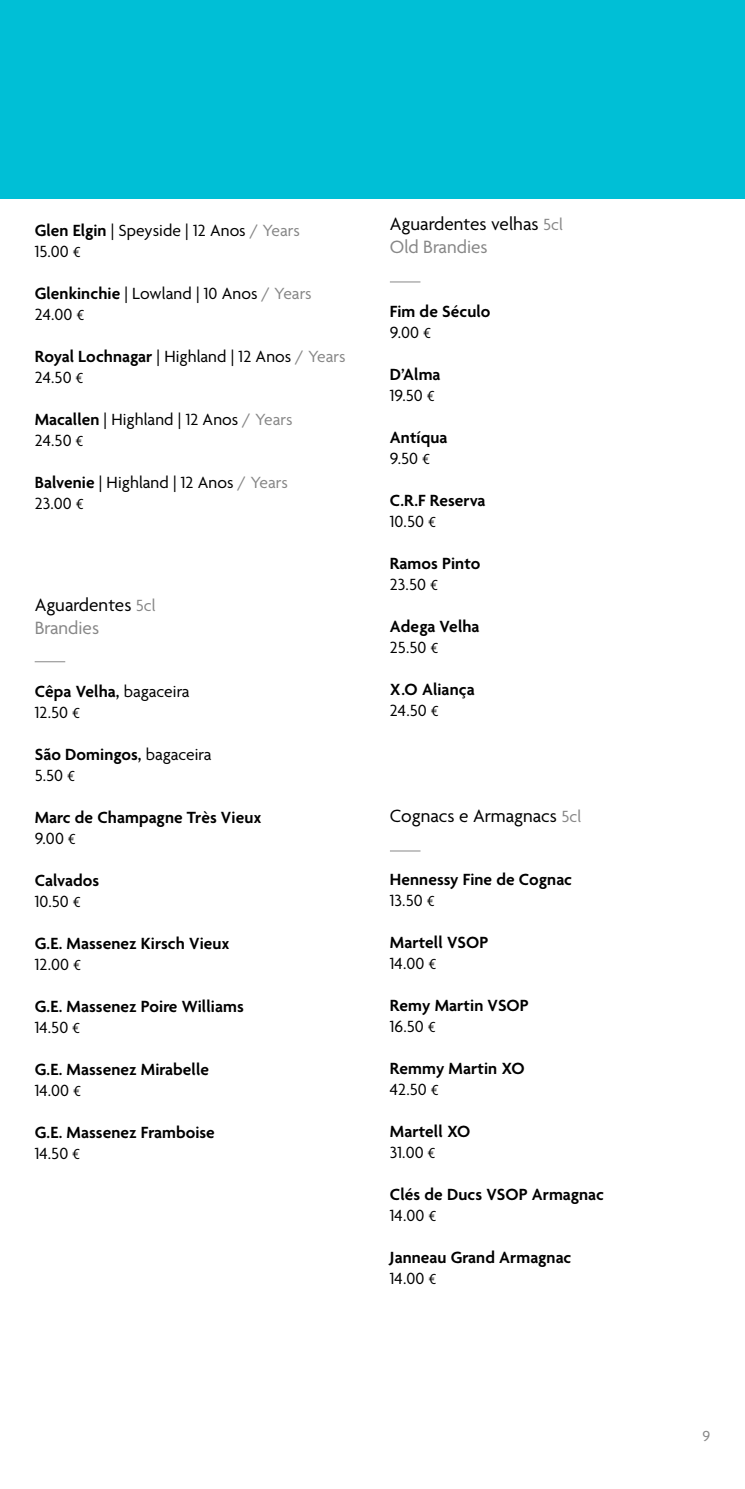
<style>
.page{position:relative;width:745px;height:1489px;background:#fff}
.page>*{position:absolute;margin:0;border:0;box-sizing:border-box;transform-origin:0 0}
.t1{font:19.25px/23.1px "Agenda";color:#000}
.t2{font:600 17.5px/21px "Agenda";letter-spacing:.005em;color:#000}
.t3{font:17.5px/21px "Agenda";letter-spacing:.005em;color:#000}
.t4{font:15.75px "Agenda";color:#878787}
.s1{font-weight:600}
.s2{color:#878787}
.s3{font-size:15.75px}
.s4{font-size:17.5px;color:#878787}
.s5{font-weight:400}
.s6{font-weight:400;font-size:15.75px}
</style>
<div class="page">
<hr style="left:35px;top:661px;width:30px;height:1px;background:#878787">
<hr style="left:389px;top:281px;width:31px;height:1px;background:#878787">
<hr style="left:389px;top:850px;width:31px;height:1px;background:#878787">
<div style="left:0;top:0;width:744px;height:198px;background:#00bfd6"></div>
<p class="t3" style="left:35px;top:221px;width:266px"><span class="s1">Glen Elgin</span> | Speyside | 12 Anos <span class="s2">/ Years<br></span>15.00 <span class="s3">€</span></p>
<p class="t3" style="left:35px;top:284px;width:278px"><span class="s1">Glenkinchie</span> | Lowland | 10 Anos <span class="s2">/ Years<br></span>24.00 <span class="s3">€</span></p>
<p class="t3" style="left:35px;top:347px;width:312px"><span class="s1">Royal Lochnagar</span> | Highland | 12 Anos <span class="s2">/ Years<br></span>24.50 <span class="s3">€</span></p>
<p class="t3" style="left:35px;top:410px;width:259px"><span class="s1">Macallen</span> | Highland | 12 Anos <span class="s2">/ Years<br></span>24.50 <span class="s3">€</span></p>
<p class="t3" style="left:35px;top:473px;width:254px"><span class="s1">Balvenie</span> | Highland | 12 Anos <span class="s2">/ Years<br></span>23.00 <span class="s3">€</span></p>
<p class="t1" style="left:35px;top:594px;width:122px">Aguardentes <span class="s4">5cl<br></span><span class="s2">Brandies</span></p>
<p class="t3" style="left:35px;top:682px;width:156px"><span class="s1">Cêpa Velha,</span> bagaceira<br>12.50 <span class="s3">€</span></p>
<p class="t3" style="left:35px;top:745px;width:178px"><span class="s1">São Domingos,</span> bagaceira<br>5.50 <span class="s3">€</span></p>
<p class="t2" style="left:35px;top:808px;width:228px">Marc de Champagne Très Vieux<br><span class="s5">9.00</span> <span class="s6">€</span></p>
<p class="t2" style="left:35px;top:871px;width:66px">Calvados<br><span class="s5">10.50</span> <span class="s6">€</span></p>
<p class="t2" style="left:35px;top:934px;width:196px">G.E. Massenez Kirsch Vieux<br><span class="s5">12.00</span> <span class="s6">€</span></p>
<p class="t2" style="left:35px;top:997px;width:210px">G.E. Massenez Poire Williams<br><span class="s5">14.50</span> <span class="s6">€</span></p>
<p class="t2" style="left:35px;top:1060px;width:176px">G.E. Massenez Mirabelle<br><span class="s5">14.00</span> <span class="s6">€</span></p>
<p class="t2" style="left:35px;top:1123px;width:181px">G.E. Massenez Framboise<br><span class="s5">14.50</span> <span class="s6">€</span></p>
<p class="t1" style="left:389px;top:214px;width:174px">Aguardentes velhas <span class="s4">5cl<br></span><span class="s2">Old Brandies</span></p>
<p class="t2" style="left:389px;top:302px;width:102px">Fim de Século<br><span class="s5">9.00</span> <span class="s6">€</span></p>
<p class="t2" style="left:389px;top:365px;width:52px">D’Alma<br><span class="s5">19.50</span> <span class="s6">€</span></p>
<p class="t2" style="left:389px;top:428px;width:59px">Antíqua<br><span class="s5">9.50</span> <span class="s6">€</span></p>
<p class="t2" style="left:389px;top:491px;width:97px">C.R.F Reserva<br><span class="s5">10.50</span> <span class="s6">€</span></p>
<p class="t2" style="left:389px;top:554px;width:92px">Ramos Pinto<br><span class="s5">23.50</span> <span class="s6">€</span></p>
<p class="t2" style="left:389px;top:617px;width:91px">Adega Velha<br><span class="s5">25.50</span> <span class="s6">€</span></p>
<p class="t2" style="left:389px;top:680px;width:86px">X.O Aliança<br><span class="s5">24.50</span> <span class="s6">€</span></p>
<p class="t1" style="left:389px;top:805px;width:193px">Cognacs e Armagnacs <span class="s4">5cl</span></p>
<p class="t2" style="left:389px;top:869px;width:183px">Hennessy Fine de Cognac<br><span class="s5">13.50</span> <span class="s6">€</span></p>
<p class="t2" style="left:389px;top:932px;width:100px">Martell VSOP<br><span class="s5">14.00</span> <span class="s6">€</span></p>
<p class="t2" style="left:389px;top:995px;width:140px">Remy Martin VSOP<br><span class="s5">16.50</span> <span class="s6">€</span></p>
<p class="t2" style="left:389px;top:1058px;width:136px">Remmy Martin XO<br><span class="s5">42.50</span> <span class="s6">€</span></p>
<p class="t2" style="left:389px;top:1121px;width:82px">Martell XO<br><span class="s5">31.00</span> <span class="s6">€</span></p>
<p class="t2" style="left:389px;top:1184px;width:215px">Clés de Ducs VSOP Armagnac<br><span class="s5">14.00</span> <span class="s6">€</span></p>
<p class="t2" style="left:389px;top:1247px;width:183px">Janneau Grand Armagnac<br><span class="s5">14.00</span> <span class="s6">€</span></p>
<p class="t4" style="left:702px;top:1426px;width:9px">9</p>
</div>
